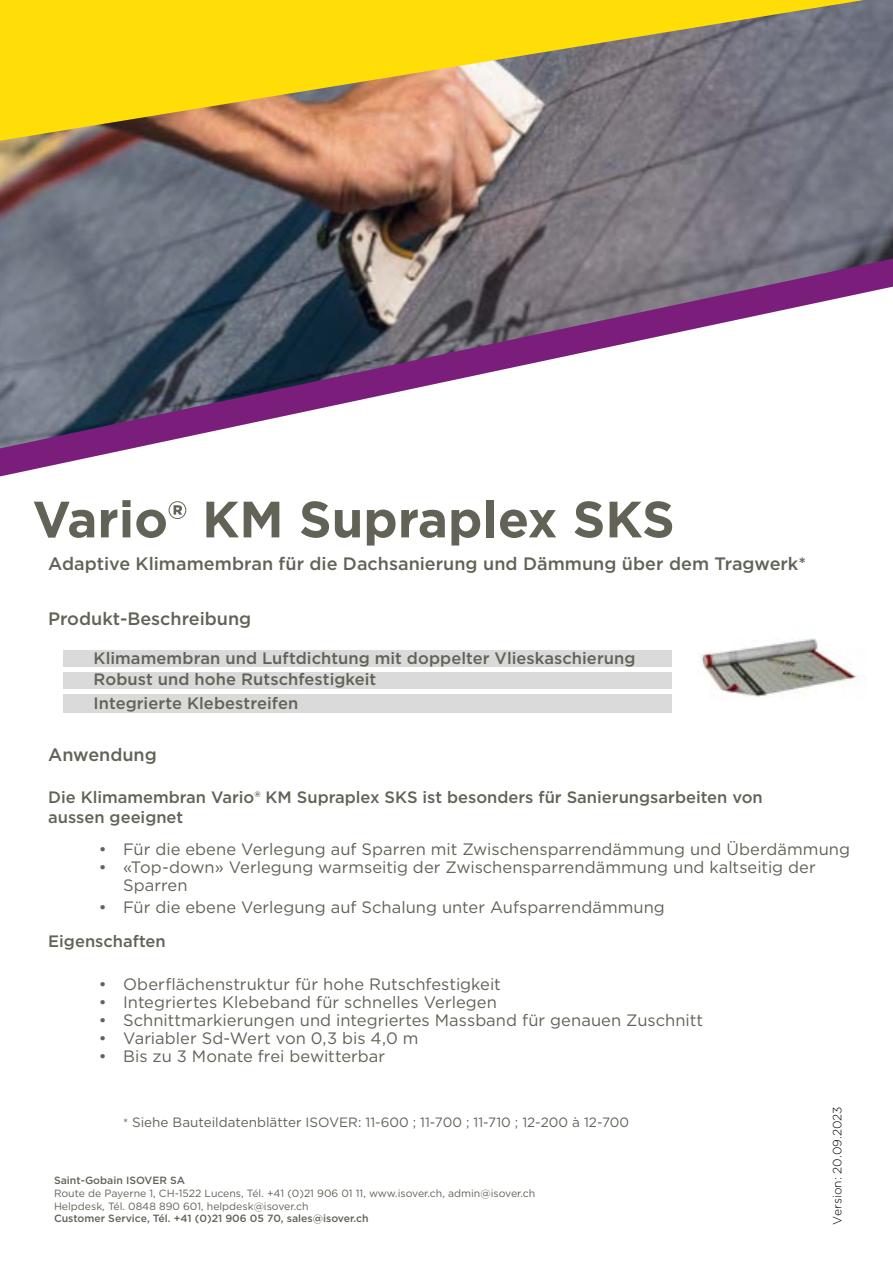
<style>
.page{position:relative;width:893px;height:1263px;background:#fff}
.page>*{position:absolute;margin:0;border:0;box-sizing:border-box;transform-origin:0 0}
.t1{font:700 51px "Gotham";color:#636257}
.t2{font:500 18px "Gotham";color:#636257}
.t3{font:16.5px/18px "Gotham";color:#636257}
.t4{font:500 16.5px/21.6px "Gotham";color:#636257}
.t5{font:13.5px "Gotham";color:#636257}
.t6{font:300 12px "Gotham";color:#000}
.t7{font:10.5px/12.6px "Gotham";color:#636257}
.t8{font:500 10.5px "Gotham";color:#636257}
.s1{font-size:12px}
</style>
<div class="page">
<img style="left:0;top:0;width:893px;height:259px">
<img style="left:700px;top:638px;width:165px;height:60px">
<svg style="left:0;top:259px;width:893px;height:217px"></svg>
<svg style="left:0;top:0;width:864px;height:141px;background:#caaf41"></svg>
<div style="left:64px;top:651px;width:608px;height:16px;background:#dadada"></div>
<div style="left:64px;top:672px;width:608px;height:17px;background:#dadada"></div>
<div style="left:64px;top:695px;width:608px;height:18px;background:#dadada"></div>
<h1 class="t1" style="left:33px;top:485px;width:644px">Vario® KM Supraplex SKS</h1>
<p class="t2" style="left:48px;top:552px;width:759px">Adaptive Klimamembran für die Dachsanierung und Dämmung über dem Tragwerk*</p>
<p class="t2" style="left:48px;top:607px;width:205px">Produkt-Beschreibung</p>
<p class="t4" style="left:94px;top:647px;width:543px">Klimamembran und Luftdichtung mit doppelter Vlieskaschierung<br>Robust und hohe Rutschfestigkeit</p>
<p class="t4" style="left:94px;top:692px;width:206px">Integrierte Klebestreifen</p>
<p class="t2" style="left:48px;top:743px;width:110px">Anwendung</p>
<p class="t4" style="left:48px;top:787px;width:716px;line-height:19.8px">Die Klimamembran Vario® KM Supraplex SKS ist besonders für Sanierungsarbeiten von aussen geeignet</p>
<p class="t3" style="left:99px;top:840px;width:753px">• Für die ebene Verlegung auf Sparren mit Zwischensparrendämmung und Überdämmung</p>
<p class="t3" style="left:123px;top:858px;width:694px;text-indent:-24px">• «Top-down» Verlegung warmseitig der Zwischensparrendämmung und kaltseitig der<br>Sparren</p>
<p class="t3" style="left:99px;top:898px;width:567px">• Für die ebene Verlegung auf Schalung unter Aufsparrendämmung</p>
<p class="t4" style="left:48px;top:930px;width:119px">Eigenschaften</p>
<p class="t3" style="left:99px;top:975px;width:404px">• Oberflächenstruktur für hohe Rutschfestigkeit</p>
<p class="t3" style="left:99px;top:993px;width:400px">• Integriertes Klebeband für schnelles Verlegen</p>
<p class="t3" style="left:99px;top:1011px;width:606px">• Schnittmarkierungen und integriertes Massband für genauen Zuschnitt</p>
<p class="t3" style="left:99px;top:1029px;width:321px">• Variabler Sd-Wert von 0,3 bis 4,0 m</p>
<p class="t3" style="left:99px;top:1047px;width:288px">• Bis zu 3 Monate frei bewitterbar</p>
<p class="t5" style="left:123px;top:1113px;width:507px"><span class="s1">*</span> Siehe Bauteildatenblätter ISOVER: 11-600 ; 11-700 ; 11-710 ; 12-200 à 12-700</p>
<p class="t8" style="left:54px;top:1174px;width:133px">Saint-Gobain ISOVER SA</p>
<p class="t7" style="left:54px;top:1187px;width:483px">Route de Payerne 1, CH-1522 Lucens, Tél. +41 (0)21 906 01 11, www.isover.ch, admin@isover.ch<br>Helpdesk, Tél. 0848 890 601, helpdesk@isover.ch</p>
<p class="t8" style="left:54px;top:1212px;width:316px">Customer Service, Tél. +41 (0)21 906 05 70, sales@isover.ch</p>
<p class="t6" style="left:830px;top:1225px;width:120px;rotate:-90deg">Version: 20.09.2023</p>
</div>
